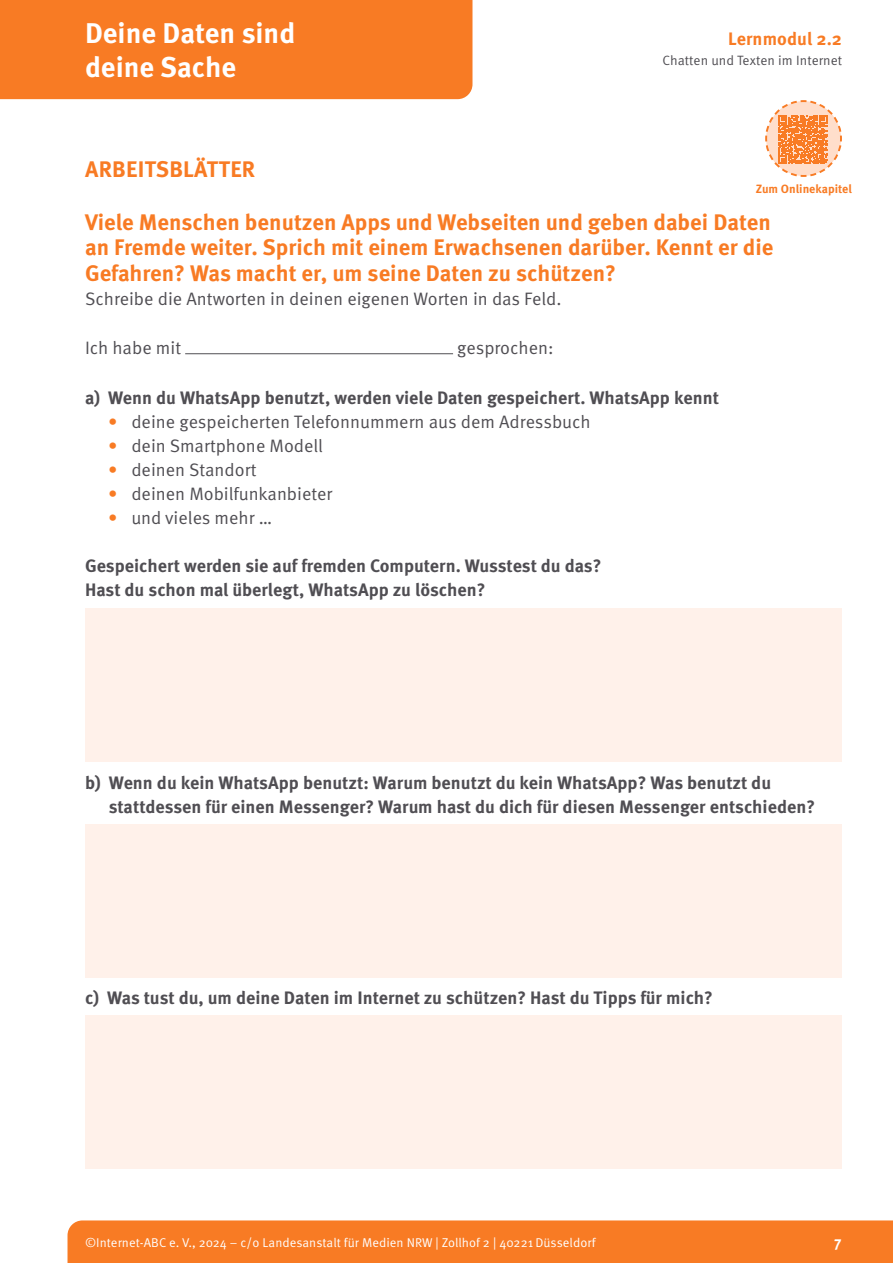
<style>
.page{position:relative;width:893px;height:1263px;background:#fff}
.page>*{position:absolute;margin:0;border:0;box-sizing:border-box;transform-origin:0 0}
.t1{font:700 28.5px/34.2px "Meta Pro";color:#fff}
.t2{font:700 22.5px/25.5px "Meta Pro";color:#f87b24;text-align:justify}
.t3{font:700 18px/24px "Meta Pro";color:#504e53}
.t4{font:18px "Meta Pro Norm";color:#504e53}
.t5{font:700 18px "Meta Pro";letter-spacing:.005em;color:#f87b24}
.t6{font:700 15px "Meta Pro";color:#fff}
.t7{font:13.5px "Meta Pro Norm";letter-spacing:.005em;color:#504e53}
.t8{font:12.75px "Meta Pro Norm";letter-spacing:.005em;color:#fff}
.t9{font:700 12px "Meta Pro";color:#f87b24}
.s1{color:#f87b24}
</style>
<div class="page">
<div style="left:0;top:0;width:472px;height:99px;background:#f87b24"></div>
<div style="left:68px;top:1220px;width:825px;height:43px;background:#f87b24"></div>
<hr style="left:185px;top:353px;width:268px;height:1px;background:#504e53">
<svg style="left:765px;top:100px;width:77px;height:77px"></svg>
<div style="left:85px;top:608px;width:757px;height:153px;background:#fff1ea"></div>
<div style="left:85px;top:824px;width:757px;height:153px;background:#fff1ea"></div>
<div style="left:85px;top:1015px;width:757px;height:153px;background:#fff1ea"></div>
<h1 class="t1" style="left:85px;top:14px;width:212px">Deine Daten sind deine Sache</h1>
<p class="t2" style="left:85px;top:155px;width:172px">ARBEITSBLÄTTER</p>
<p class="t5" style="left:728px;top:24px;width:115px">Lernmodul 2.2</p>
<p class="t7" style="left:662px;top:50px;width:181px">Chatten und Texten im Internet</p>
<p class="t9" style="left:756px;top:180px;width:98px">Zum Onlinekapitel</p>
<p class="t2" style="left:85px;top:208px;width:690px">Viele Menschen benutzen Apps und Webseiten und geben dabei Daten an Fremde weiter. Sprich mit einem Erwachsenen darüber. Kennt er die Gefahren? Was macht er, um seine Daten zu schützen?</p>
<p class="t4" style="left:85px;top:285px;width:478px">Schreibe die Antworten in deinen eigenen Worten in das Feld.</p>
<p class="t4" style="left:85px;top:334px;width:98px">Ich habe mit</p>
<p class="t4" style="left:457px;top:334px;width:98px">gesprochen:</p>
<p class="t3" style="left:85px;top:384px;width:635px">a) Wenn du WhatsApp benutzt, werden viele Daten gespeichert. WhatsApp kennt</p>
<p class="t4" style="left:108px;top:408px;width:484px"><span class="s1">•</span> deine gespeicherten Telefonnummern aus dem Adressbuch</p>
<p class="t4" style="left:108px;top:432px;width:216px"><span class="s1">•</span> dein Smartphone Modell</p>
<p class="t4" style="left:108px;top:456px;width:150px"><span class="s1">•</span> deinen Standort</p>
<p class="t4" style="left:108px;top:480px;width:226px"><span class="s1">•</span> deinen Mobilfunkanbieter</p>
<p class="t4" style="left:108px;top:504px;width:166px"><span class="s1">•</span> und vieles mehr …</p>
<p class="t3" style="left:85px;top:552px;width:518px">Gespeichert werden sie auf fremden Computern. Wusstest du das?<br>Hast du schon mal überlegt, WhatsApp zu löschen?</p>
<p class="t3" style="left:109px;top:769px;width:708px;text-indent:-24px">b) Wenn du kein WhatsApp benutzt: Warum benutzt du kein WhatsApp? Was benutzt du stattdessen für einen Messenger? Warum hast du dich für diesen Messenger entschieden?</p>
<p class="t3" style="left:85px;top:985px;width:629px">c) Was tust du, um deine Daten im Internet zu schützen? Hast du Tipps für mich?</p>
<p class="t8" style="left:85px;top:1232px;width:512px">©Internet-ABC e. V., 2024 – c/o Landesanstalt für Medien NRW | Zollhof 2 | 40221 Düsseldorf</p>
<p class="t6" style="left:834px;top:1230px;width:9px">7</p>
</div>
